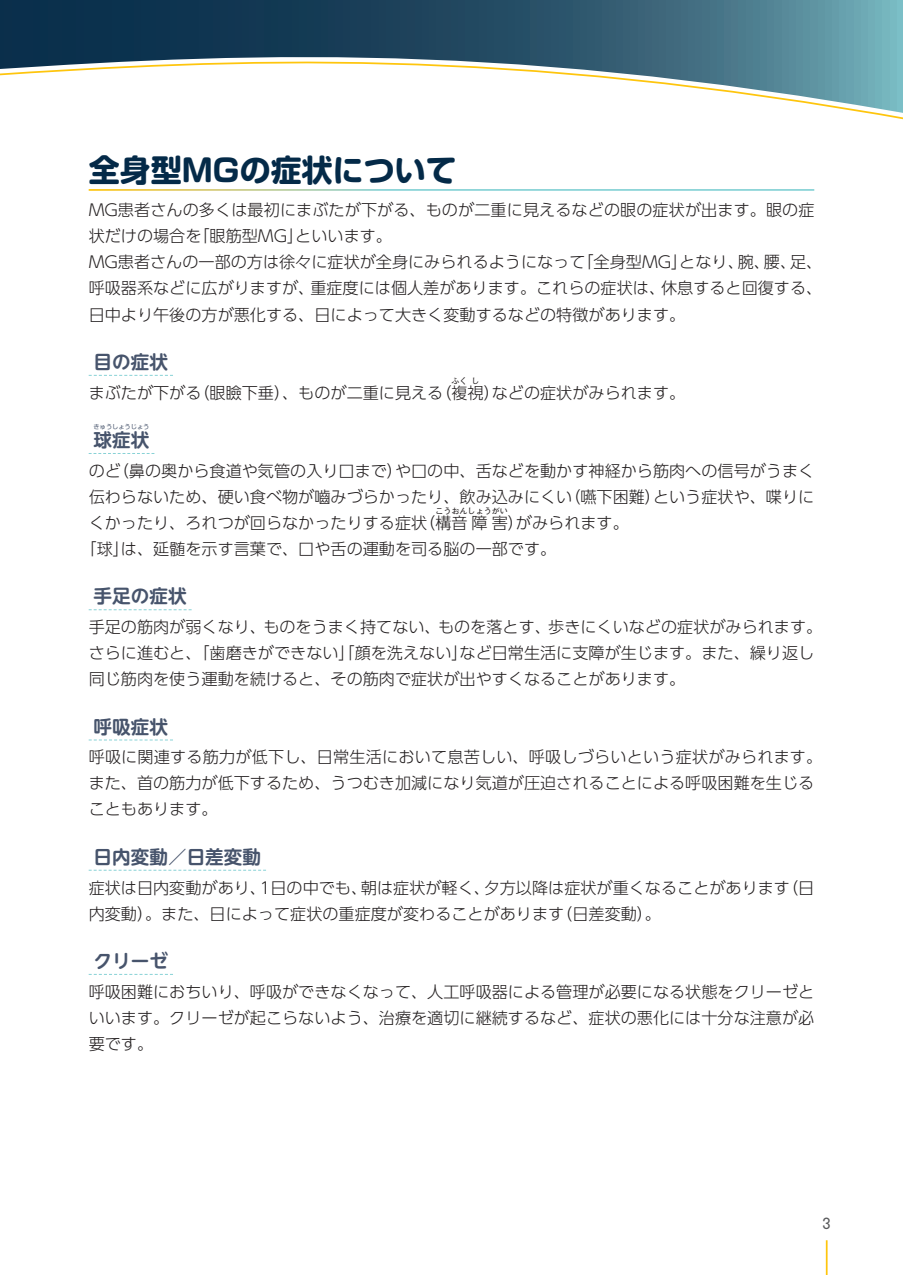
<style>
.page{position:relative;width:903px;height:1275px;background:#fff}
.page>*{position:absolute;margin:0;border:0;box-sizing:border-box;transform-origin:0 0}
.t1{font:700 30.97px "Soft Go Std";color:#042a48}
.t2{font:700 18.55px "UD Shin M Go Pro De";color:#47546c}
.t3{font:300 16.1px/26.1px "UD Shin Go Pro";color:#231f20}
.t4{font:16.1px "BC Alphapipe RB";color:#57585a}
.t5{font:300 8.05px "UD Shin Go Pro";color:#231f20}
.t6{font:6.12px "Soft Go Std";color:#47546c}
</style>
<div class="page">
<svg style="left:0;top:0;width:903px;height:116px"></svg>
<hr style="left:826px;top:1240px;width:1px;height:35px;background:#fec50d">
<svg style="left:89px;top:375px;width:84px;height:1px"></svg>
<svg style="left:89px;top:453px;width:65px;height:1px"></svg>
<svg style="left:89px;top:609px;width:103px;height:1px"></svg>
<svg style="left:89px;top:739px;width:84px;height:1px"></svg>
<svg style="left:89px;top:870px;width:177px;height:1px"></svg>
<svg style="left:89px;top:974px;width:84px;height:1px"></svg>
<h1 class="t1" style="left:89px;top:148px;width:370px">全身型MGの症状について</h1>
<p class="t3" style="left:89px;top:197px;width:735px">MG患者さんの多くは最初にまぶたが下がる、ものが二重に見えるなどの眼の症状が出ます。眼の症状だけの場合を「眼筋型MG」といいます。<br>MG患者さんの一部の方は徐々に症状が全身にみられるようになって「全身型MG」となり、腕、腰、足、呼吸器系などに広がりますが、重症度には個人差があります。これらの症状は、休息すると回復する、日中より午後の方が悪化する、日によって大きく変動するなどの特徴があります。</p>
<p class="t2" style="left:94px;top:347px;width:76px">目の症状</p>
<p class="t3" style="left:89px;top:379px;width:598px">まぶたが下がる（眼瞼下垂）、ものが二重に見える（複視）などの症状がみられます。</p>
<p class="t5" style="left:451px;top:374px;width:18px">ふく</p>
<p class="t5" style="left:472px;top:374px;width:10px">し</p>
<p class="t6" style="left:94px;top:422px;width:57px">きゅうしょうじょう</p>
<p class="t3" style="left:89px;top:457px;width:727px;text-align:justify">のど（鼻の奥から食道や気管の入り口まで）や口の中、舌などを動かす神経から筋肉への信号がうまく伝わらないため、硬い食べ物が嚙みづらかったり、飲み込みにくい（嚥下困難）という症状や、喋りにくかったり、ろれつが回らなかったりする症状（構音障害）がみられます。</p>
<p class="t2" style="left:94px;top:425px;width:57px">球症状</p>
<p class="t5" style="left:435px;top:504px;width:74px">こうおんしょうがい</p>
<p class="t3" style="left:81px;top:535px;width:477px">「球」は、延髄を示す言葉で、口や舌の運動を司る脳の一部です。</p>
<p class="t2" style="left:94px;top:581px;width:95px">手足の症状</p>
<p class="t3" style="left:89px;top:613px;width:735px">手足の筋肉が弱くなり、ものをうまく持てない、ものを落とす、歩きにくいなどの症状がみられます。さらに進むと、「歯磨きができない」「顔を洗えない」など日常生活に支障が生じます。また、繰り返し同じ筋肉を使う運動を続けると、その筋肉で症状が出やすくなることがあります。</p>
<p class="t2" style="left:94px;top:711px;width:76px">呼吸症状</p>
<p class="t3" style="left:89px;top:744px;width:735px">呼吸に関連する筋力が低下し、日常生活において息苦しい、呼吸しづらいという症状がみられます。また、首の筋力が低下するため、うつむき加減になり気道が圧迫されることによる呼吸困難を生じることもあります。</p>
<p class="t2" style="left:94px;top:842px;width:169px">日内変動／日差変動</p>
<p class="t3" style="left:89px;top:874px;width:727px">症状は日内変動があり、1日の中でも、朝は症状が軽く、夕方以降は症状が重くなることがあります（日内変動）。また、日によって症状の重症度が変わることがあります（日差変動）。</p>
<p class="t2" style="left:94px;top:946px;width:76px">クリーゼ</p>
<p class="t3" style="left:89px;top:978px;width:727px;text-align:justify">呼吸困難におちいり、呼吸ができなくなって、人工呼吸器による管理が必要になる状態をクリーゼといいます。クリーゼが起こらないよう、治療を適切に継続するなど、症状の悪化には十分な注意が必要です。</p>
<p class="t4" style="left:822px;top:1213px;width:10px">3</p>
</div>
